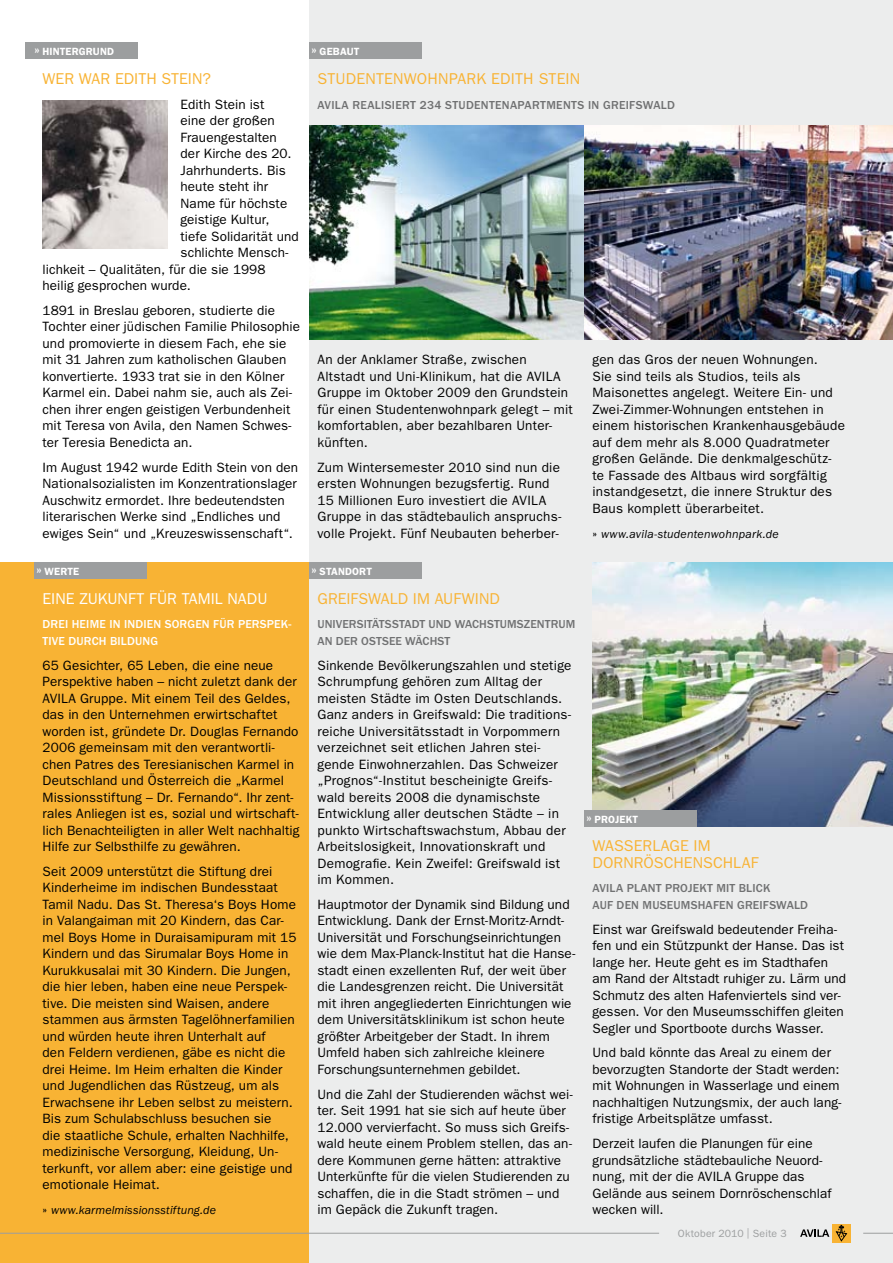
<style>
.page{position:relative;width:893px;height:1263px;background:#fff}
.page>*{position:absolute;margin:0;border:0;box-sizing:border-box;transform-origin:0 0}
.t1{font:15.75px/16.5px "ITC Franklin Gothic Std";letter-spacing:.01em;color:#f8b334}
.t2{font:15.75px "ITC Franklin Gothic Std";letter-spacing:.005em;color:#fff}
.t3{font:13.5px/16.5px "ITC Franklin Gothic Std";letter-spacing:.01em;color:#000}
.t4{font:500 12px/16.5px "ITC Franklin Gothic Std";letter-spacing:.02em;color:#707172}
.t5{font:italic 12px "ITC Franklin Gothic Std";letter-spacing:.01em;color:#000}
.t6{font:500 12px/16.5px "ITC Franklin Gothic Std";letter-spacing:.015em;color:#fff}
.t7{font:600 10.5px "ITC Franklin Gothic Std";letter-spacing:.01em;color:#fff}
.t8{font:10.5px "ITC Franklin Gothic Std";letter-spacing:.015em;color:#9c9e9f}
.s1{font-size:15px}
.s2{font-weight:600;font-style:normal}
</style>
<div class="page">
<div style="left:0;top:562px;width:309px;height:701px;background:#f8b334"></div>
<div style="left:309px;top:0;width:584px;height:1263px;background:#eceded"></div>
<div style="left:34px;top:562px;width:112px;height:17px;background:#9c9e9f"></div>
<div style="left:309px;top:562px;width:112px;height:17px;background:#9c9e9f"></div>
<div style="left:309px;top:43px;width:112px;height:16px;background:#9c9e9f"></div>
<div style="left:26px;top:43px;width:112px;height:16px;background:#9c9e9f"></div>
<img style="left:592px;top:562px;width:301px;height:264px">
<img style="left:43px;top:100px;width:125px;height:149px">
<img style="left:309px;top:125px;width:584px;height:215px">
<div style="left:584px;top:810px;width:112px;height:16px;background:#9c9e9f"></div>
<svg style="left:800px;top:1229px;width:29px;height:8px"></svg>
<div style="left:832px;top:1224px;width:18px;height:18px;background:#f8b334"></div>
<svg style="left:836px;top:1225px;width:11px;height:16px"></svg>
<hr style="left:863px;top:1233px;width:30px;height:1px;background:#9c9e9f">
<hr style="left:0;top:1233px;width:659px;height:1px;background:#9c9e9f">
<p class="t7" style="left:34px;top:45px;width:82px"><span class="s1">»</span> HINTERGRUND</p>
<p class="t7" style="left:311px;top:45px;width:50px"><span class="s1">»</span> GEBAUT</p>
<p class="t1" style="left:43px;top:70px;width:170px">Wer war Edith Stein?</p>
<p class="t3" style="left:180px;top:96px;width:85px">Edith Stein ist</p>
<p class="t3" style="left:180px;top:112px;width:96px">eine der großen</p>
<p class="t3" style="left:180px;top:129px;width:98px">Frauengestalten</p>
<p class="t3" style="left:180px;top:145px;width:113px">der Kirche des 20.</p>
<p class="t3" style="left:180px;top:162px;width:107px">Jahrhunderts. Bis</p>
<p class="t3" style="left:180px;top:178px;width:89px">heute steht ihr</p>
<p class="t3" style="left:180px;top:195px;width:108px">Name für höchste</p>
<p class="t3" style="left:180px;top:211px;width:90px">geistige Kultur,</p>
<p class="t3" style="left:180px;top:228px;width:120px">tiefe Solidarität und</p>
<p class="t3" style="left:180px;top:244px;width:110px">schlichte Mensch-</p>
<p class="t3" style="left:43px;top:261px;width:225px">lichkeit – Qualitäten, für die sie 1998</p>
<p class="t3" style="left:43px;top:277px;width:150px">heilig gesprochen wurde.</p>
<p class="t3" style="left:43px;top:302px;width:259px">1891 in Breslau geboren, studierte die Tochter einer jüdischen Familie Philosophie und promovierte in diesem Fach, ehe sie mit 31 Jahren zum katholischen Glauben konvertierte. 1933 trat sie in den Kölner Karmel ein. Dabei nahm sie, auch als Zei&shy;chen ihrer engen geistigen Verbundenheit mit Teresa von Avila, den Namen Schwes&shy;ter Teresia Benedicta an.</p>
<p class="t3" style="left:43px;top:459px;width:257px">I m August 1942 wurde Edith Stein von den Nationalsozialisten im Konzentrationslager Auschwitz ermordet. I hre bedeutendsten literarischen Werke sind „Endliches und ewiges Sein“ und „Kreuzeswissenschaft“.</p>
<p class="t1" style="left:317px;top:70px;width:264px">Studentenwohnpark Edith Stein</p>
<p class="t4" style="left:317px;top:96px;width:359px">AVILA REALISIERT 234 STUDENTENAPARTMENTS IN GREIFSWALD</p>
<p class="t3" style="left:317px;top:352px;width:257px">An der Anklamer Straße, zwischen Altstadt und Uni-Klinikum, hat die AVILA Gruppe im Oktober 2009 den Grundstein für einen Studentenwohnpark gelegt – mit komfortablen, aber bezahlbaren Unter&shy;künften.</p>
<p class="t3" style="left:317px;top:459px;width:245px">Zum Wintersemester 2010 sind nun die ersten Wohnungen bezugsfertig. Rund 15 M illionen Euro investiert die AVILA Gruppe in das städtebaulich anspruchs&shy;volle Projekt. Fünf Neubauten beherber-</p>
<p class="t3" style="left:592px;top:352px;width:254px">gen das Gros der neuen Wohnungen.<br>Sie sind teils als Studios, teils als Maisonettes angelegt. Weitere Ein- und Zwei-Zimmer-Wohnungen entstehen in einem historischen Krankenhausgebäude auf dem mehr als 8.000 Quadratmeter großen Gelände. Die denkmalgeschütz&shy;te Fassade des Altbaus wird sorgfältig instandgesetzt, die innere Struktur des Baus komplett überarbeitet.</p>
<p class="t5" style="left:592px;top:527px;width:188px"><span class="s2">»</span> www.avila-studentenwohnpark.de</p>
<p class="t7" style="left:36px;top:565px;width:45px"><span class="s1">»</span> WERTE</p>
<p class="t7" style="left:311px;top:565px;width:62px"><span class="s1">»</span> STANDORT</p>
<p class="t2" style="left:43px;top:589px;width:9px">EINE</p>
<p class="t2" style="left:79px;top:589px;width:128px">ZUKUNFT FÜR TAMIL</p>
<p class="t2" style="left:227px;top:589px;width:42px">NADU</p>
<p class="t6" style="left:43px;top:616px;width:250px">DREI HEIME IN INDIEN SORGEN FÜR PERSPEK-<br>TIVE DURCH BILDUNG</p>
<p class="t3" style="left:43px;top:657px;width:259px">65 Gesichter, 65 Leben, die eine neue Perspektive haben – nicht zuletzt dank der AVILA Gruppe. M it einem Teil des Geldes, das in den Unternehmen erwirtschaftet worden ist, gründete Dr. Douglas Fernando 2006 gemeinsam mit den verantwortli&shy;chen Patres des Teresianischen Karmel in Deutschland und Österreich die „Karmel<br>M issionsstiftung – Dr. Fernando“. I hr zent&shy;rales Anliegen ist es, sozial und wirtschaft&shy;lich Benachteiligten in aller Welt nachhaltig H ilfe zur Selbsthilfe zu gewähren.</p>
<p class="t3" style="left:43px;top:863px;width:255px">Seit 2009 unterstützt die Stiftung drei Kinderheime im indischen Bundesstaat Tamil Nadu. Das St. Theresa‘s Boys Home in Valangaiman mit 20 Kindern, das Car&shy;mel Boys Home in Duraisamipuram mit 15<br>Kindern und das Sirumalar Boys Home in Kurukkusalai mit 30 Kindern. Die Jungen, die hier leben, haben eine neue Perspek&shy;tive. Die meisten sind Waisen, andere stammen aus ärmsten Tagelöhnerfamilien und würden heute ihren Unterhalt auf<br>den Feldern verdienen, gäbe es nicht die drei Heime. I m Heim erhalten die Kinder und Jugendlichen das Rüstzeug, um als Erwachsene ihr Leben selbst zu meistern.<br>Bis zum Schulabschluss besuchen sie<br>die staatliche Schule, erhalten Nachhilfe, medizinische Versorgung, Kleidung, Un&shy;terkunft, vor allem aber: eine geistige und emotionale Heimat.</p>
<p class="t5" style="left:43px;top:1203px;width:175px"><span class="s2">»</span> www.karmelmissionsstiftung.de</p>
<p class="t1" style="left:317px;top:590px;width:44px">Greifswa</p>
<p class="t1" style="left:390px;top:590px;width:65px">ld im Aufw</p>
<p class="t1" style="left:475px;top:590px;width:25px">ind</p>
<p class="t4" style="left:317px;top:616px;width:259px">UNIVERSITÄTSSTADT UND WACHSTUMSZENTRUM<br>AN DER OSTSEE WÄCHST</p>
<p class="t3" style="left:317px;top:657px;width:256px">Sinkende Bevölkerungszahlen und stetige Schrumpfung gehören zum Alltag der meisten Städte im Osten Deutschlands.<br>Ganz anders in Greifswald: Die traditions&shy;reiche Universitätsstadt in Vorpommern verzeichnet seit etlichen Jahren stei&shy;gende Einwohnerzahlen. Das Schweizer „Prognos“-I nstitut bescheinigte Greifs&shy;wald bereits 2008 die dynamischste Entwicklung aller deutschen Städte – in punkto Wirtschaftswachstum, Abbau der Arbeitslosigkeit, I nnovationskraft und Demografie. Kein Zweifel: Greifswald ist im Kommen.</p>
<p class="t3" style="left:317px;top:896px;width:259px">Hauptmotor der Dynamik sind Bildung und Entwicklung. Dank der Ernst-M oritz-Arndt-Universität und Forschungseinrichtungen wie dem Max-Planck-I nstitut hat die Hanse&shy;stadt einen exzellenten Ruf, der weit über die Landesgrenzen reicht. Die Universität mit ihren angegliederten Einrichtungen wie dem Universitätsklinikum ist schon heute größter Arbeitgeber der Stadt. I n ihrem Umfeld haben sich zahlreiche kleinere Forschungsunternehmen gebildet.</p>
<p class="t3" style="left:317px;top:1086px;width:257px">Und die Zahl der Studierenden wächst wei&shy;ter. Seit 1991 hat sie sich auf heute über 12.000 vervierfacht. So muss sich Greifs&shy;wald heute einem Problem stellen, das an&shy;dere Kommunen gerne hätten: attraktive Unterkünfte für die vielen Studierenden zu schaffen, die in die Stadt strömen – und im Gepäck die Zukunft tragen.</p>
<p class="t7" style="left:586px;top:813px;width:54px"><span class="s1">»</span> PROJEKT</p>
<p class="t1" style="left:592px;top:838px;width:120px">Wasserlage im<br>Dornrösc</p>
<p class="t1" style="left:674px;top:854px;width:78px">henschlaf</p>
<p class="t4" style="left:592px;top:880px;width:217px">AVILA PLANT PROJEKT MIT BLI CK<br>AUF DEN MUSEUMSHAFEN GREIFSWALD</p>
<p class="t3" style="left:592px;top:921px;width:255px">Einst war Greifswald bedeutender Freiha&shy;fen und ein Stützpunkt der Hanse. Das ist lange her. H eute geht es im Stadthafen am Rand der Altstadt ruhiger zu. Lärm und Schmutz des alten Hafenviertels sind ver&shy;gessen. Vor den M useumsschiffen gleiten Segler und Sportboote durchs Wasser.</p>
<p class="t3" style="left:592px;top:1045px;width:251px">Und bald könnte das Areal zu einem der bevorzugten Standorte der Stadt werden: mit Wohnungen in Wasserlage und einem nachhaltigen N utzungsmix, der auch lang&shy;fristige Arbeitsplätze umfasst.</p>
<p class="t3" style="left:592px;top:1135px;width:241px">Derzeit laufen die Planungen für eine grundsätzliche städtebauliche Neuord&shy;nung, mit der die AVILA Gruppe das<br>Gelände aus seinem Dornröschenschlaf wecken will.</p>
<p class="t8" style="left:678px;top:1227px;width:110px">Oktober 2010 | Seite 3</p>
</div>
